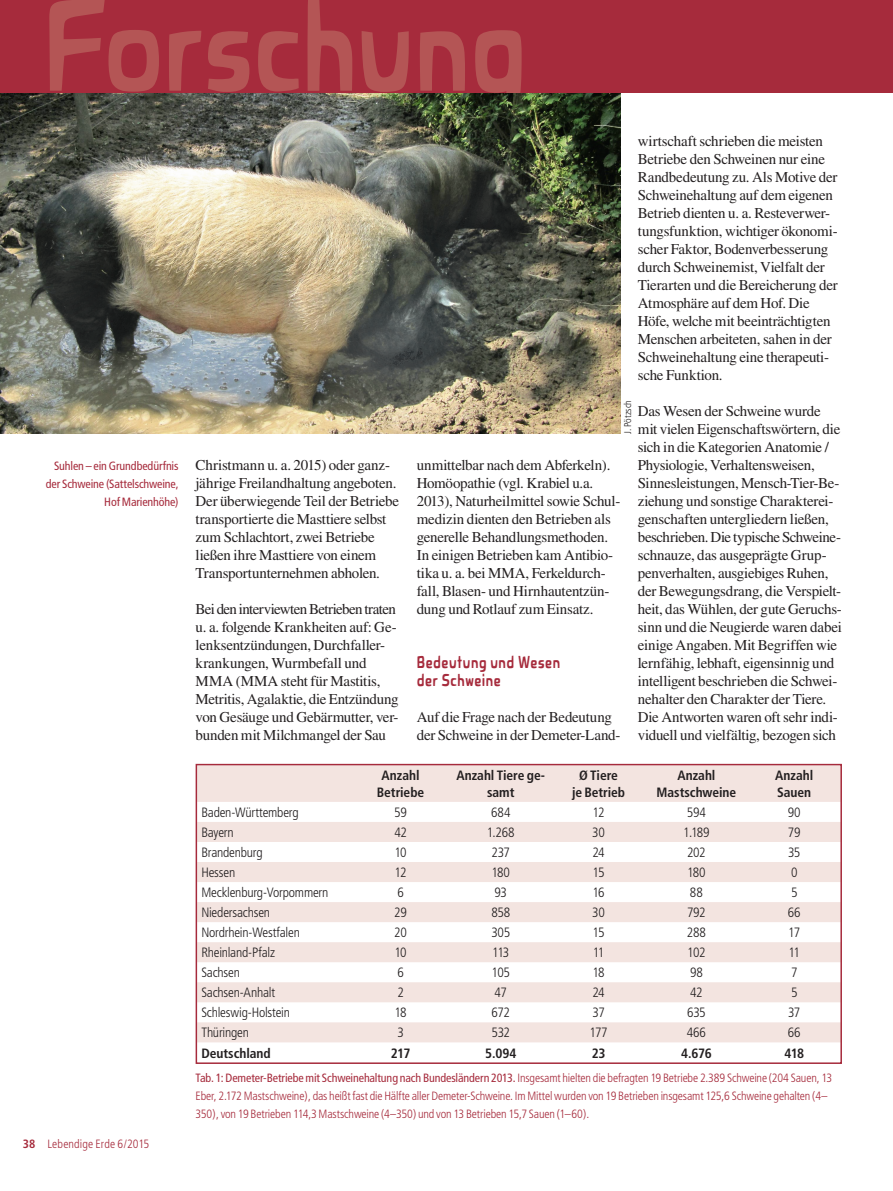
<style>
.page{position:relative;width:893px;height:1191px;background:#fff}
.page>*{position:absolute;margin:0;border:0;box-sizing:border-box;transform-origin:0 0}
.Frutiger_Blocksatz{font:135px "Novalis Bold Condensed Roman";letter-spacing:-.035em;color:#b45555}
.Zwischenüberschrift{font:18px/18px "Novalis Bold Condensed Roman";letter-spacing:-.01em;color:#a62b3c}
.Times_Flattersatz{font:15px/18px "Times";letter-spacing:-.02em;color:#231f20}
.Tabelle{font:300 condensed 13.5px "Frutiger";letter-spacing:-.015em;color:#231f20}
.Tabelle-2{font:700 condensed 13.5px/16.5px "Frutiger";letter-spacing:-.005em;color:#231f20;text-align:center}
.Rand__Bildzuschrift{font:300 condensed 12px/18px "Frutiger";letter-spacing:-.01em;color:#a62b3c}
.Rand__Bildzuschrift-2{font:condensed 12px/18px "Frutiger LT Std";letter-spacing:-.01em;color:#a62b3c;text-align:right}
.Rand__Bildzuschrift-3{font:300 condensed 12px "Frutiger";letter-spacing:.01em;color:#a62b3c}
.Bildnachweis{font:300 condensed 9.75px "Frutiger";color:#231f20}
.s1{font-weight:700}
.s2{font-family:"Frutiger LT Std";font-weight:400}
</style>
<div class="page">
<img style="left:0;top:93px;width:621px;height:341px">
<div style="left:0;top:0;width:893px;height:93px;background:#a62b3c"></div>
<svg style="left:199px;top:767px;width:640px;height:275px;fill:#f3e4e0"></svg>
<div style="left:196px;top:764px;width:646px;height:300px;border:2px solid #a62b3c"></div>
<h1 class="Frutiger_Blocksatz" style="left:43px;top:-33px;width:305px">Rubrik</h1>
<p class="Frutiger_Blocksatz" style="left:43px;top:-33px;width:491px">Forschung</p>
<p class="Rand__Bildzuschrift-2" style="left:46px;top:456px;width:134px">Suhlen – ein Grundbedürfnis der Schweine (Sattelschweine,<br>Hof Marienhöhe)</p>
<p class="Rand__Bildzuschrift-3" style="left:23px;top:1137px;width:128px"><span class="s1">38</span> Lebendige Erde 6/2015</p>
<p class="Times_Flattersatz" style="left:196px;top:455px;width:205px">Christmann u. a. 2015) oder ganz&shy;jährige Freilandhaltung angeboten.<br>Der überwiegende Teil der Betriebe transportierte die Masttiere selbst zum Schlachtort, zwei Betriebe ließen ihre Masttiere von einem Transportunternehmen abholen.</p>
<p class="Times_Flattersatz" style="left:196px;top:599px;width:204px">Bei den interviewten Betrieben traten u. a. folgende Krankheiten auf: Ge&shy;lenksentzündungen, Durchfaller&shy;krankungen, Wurmbefall und MMA (MMA steht für Mastitis, Metritis, Agalaktie, die Entzündung von Gesäuge und Gebärmutter, ver&shy;bunden mit Milchmangel der Sau</p>
<p class="Times_Flattersatz" style="left:638px;top:131px;width:202px">wirtschaft schrieben die meisten<br>Betriebe den Schweinen nur eine<br>Randbedeutung zu. Als Motive der<br>Schweinehaltung auf dem eigenen<br>Betrieb dienten u. a. Resteverwer&shy;tungsfunktion, wichtiger ökonomi&shy;scher Faktor, Bodenverbesserung durch Schweinemist, Vielfalt der<br>Tierarten und die Bereicherung der<br>Atmosphäre auf dem Hof. Die<br>Höfe, welche mit beeinträchtigten<br>Menschen arbeiteten, sahen in der<br>Schweinehaltung eine therapeuti&shy;sche Funktion.</p>
<p class="Times_Flattersatz" style="left:638px;top:401px;width:206px">Das Wesen der Schweine wurde mit vielen Eigenschaftswörtern, die sich in die Kategorien Anatomie / Physiologie, Verhaltensweisen, Sinnesleistungen, Mensch-Tier-Be&shy;ziehung und sonstige Charakterei&shy;genschaften untergliedern ließen, beschrieben. Die typische Schweine&shy;schnauze, das ausgeprägte Grup&shy;penverhalten, ausgiebiges Ruhen, der Bewegungsdrang, die Verspielt&shy;heit, das Wühlen, der gute Geruchs&shy;sinn und die Neugierde waren dabei einige Angaben. Mit Begriffen wie lernfähig, lebhaft, eigensinnig und intelligent beschrieben die Schwei&shy;nehalter den Charakter der Tiere.<br>Die Antworten waren oft sehr indi&shy;viduell und vielfältig, bezogen sich</p>
<p class="Bildnachweis" style="left:622px;top:434px;width:35px;rotate:-90deg">J. Pötzsch</p>
<p class="Times_Flattersatz" style="left:417px;top:455px;width:205px">unmittelbar nach dem Abferkeln).<br>Homöopathie (vgl. Krabiel u.a.<br>2013), Naturheilmittel sowie Schul&shy;medizin dienten den Betrieben als generelle Behandlungsmethoden.<br>In einigen Betrieben kam Antibio&shy;tika u. a. bei MMA, Ferkeldurch&shy;fall, Blasen- und Hirnhautentzün&shy;dung und Rotlauf zum Einsatz.</p>
<p class="Zwischenüberschrift" style="left:417px;top:652px;width:146px">Bedeutung und Wesen der Schweine</p>
<p class="Times_Flattersatz" style="left:417px;top:707px;width:205px">Auf die Frage nach der Bedeutung der Schweine in der Demeter-Land-</p>
<p class="Tabelle-2" style="left:377px;top:767px;width:49px">Anzahl<br>Betriebe</p>
<p class="Tabelle-2" style="left:456px;top:767px;width:90px">Anzahl Tiere ge&shy;samt</p>
<p class="Tabelle-2" style="left:572px;top:767px;width:55px">Ø Tiere<br>je Betrieb</p>
<p class="Tabelle-2" style="left:657px;top:767px;width:81px">Anzahl<br>Mastschweine</p>
<p class="Tabelle-2" style="left:775px;top:767px;width:40px;text-align:left">Anzahl<br>Sauen</p>
<p class="Tabelle" style="left:201px;top:804px;width:99px">Baden-Württemberg</p>
<p class="Tabelle" style="left:394px;top:804px;width:14px">59</p>
<p class="Tabelle" style="left:491px;top:804px;width:21px">684</p>
<p class="Tabelle" style="left:593px;top:804px;width:13px">12</p>
<p class="Tabelle" style="left:687px;top:804px;width:21px">594</p>
<p class="Tabelle" style="left:788px;top:804px;width:14px">90</p>
<p class="Tabelle" style="left:201px;top:824px;width:34px">Bayern</p>
<p class="Tabelle" style="left:394px;top:824px;width:14px">42</p>
<p class="Tabelle" style="left:487px;top:824px;width:29px">1.268</p>
<p class="Tabelle" style="left:592px;top:824px;width:14px">30</p>
<p class="Tabelle" style="left:683px;top:824px;width:28px">1.189</p>
<p class="Tabelle" style="left:788px;top:824px;width:14px">79</p>
<p class="Tabelle" style="left:201px;top:844px;width:63px">Brandenburg</p>
<p class="Tabelle" style="left:394px;top:844px;width:14px">10</p>
<p class="Tabelle" style="left:491px;top:844px;width:20px">237</p>
<p class="Tabelle" style="left:592px;top:844px;width:14px">24</p>
<p class="Tabelle" style="left:687px;top:844px;width:20px">202</p>
<p class="Tabelle" style="left:788px;top:844px;width:14px">35</p>
<p class="Tabelle" style="left:201px;top:864px;width:35px">Hessen</p>
<p class="Tabelle" style="left:395px;top:864px;width:13px">12</p>
<p class="Tabelle" style="left:491px;top:864px;width:20px">180</p>
<p class="Tabelle" style="left:593px;top:864px;width:13px">15</p>
<p class="Tabelle" style="left:687px;top:864px;width:20px">180</p>
<p class="Tabelle" style="left:791px;top:864px;width:8px">0</p>
<p class="Tabelle" style="left:201px;top:884px;width:129px">Mecklenburg-Vorpommern</p>
<p class="Tabelle" style="left:397px;top:884px;width:8px">6</p>
<p class="Tabelle" style="left:495px;top:884px;width:14px">93</p>
<p class="Tabelle" style="left:592px;top:884px;width:14px">16</p>
<p class="Tabelle" style="left:690px;top:884px;width:14px">88</p>
<p class="Tabelle" style="left:791px;top:884px;width:8px">5</p>
<p class="Tabelle" style="left:201px;top:905px;width:70px">Niedersachsen</p>
<p class="Tabelle" style="left:394px;top:905px;width:14px">29</p>
<p class="Tabelle" style="left:491px;top:905px;width:20px">858</p>
<p class="Tabelle" style="left:592px;top:905px;width:14px">30</p>
<p class="Tabelle" style="left:687px;top:905px;width:20px">792</p>
<p class="Tabelle" style="left:788px;top:905px;width:14px">66</p>
<p class="Tabelle" style="left:201px;top:925px;width:100px">Nordrhein-Westfalen</p>
<p class="Tabelle" style="left:394px;top:925px;width:14px">20</p>
<p class="Tabelle" style="left:491px;top:925px;width:20px">305</p>
<p class="Tabelle" style="left:593px;top:925px;width:13px">15</p>
<p class="Tabelle" style="left:687px;top:925px;width:21px">288</p>
<p class="Tabelle" style="left:788px;top:925px;width:13px">17</p>
<p class="Tabelle" style="left:201px;top:945px;width:75px">Rheinland-Pfalz</p>
<p class="Tabelle" style="left:394px;top:945px;width:14px">10</p>
<p class="Tabelle" style="left:492px;top:945px;width:19px">113</p>
<p class="Tabelle" style="left:593px;top:945px;width:13px">11</p>
<p class="Tabelle" style="left:687px;top:945px;width:20px">102</p>
<p class="Tabelle" style="left:788px;top:945px;width:13px">11</p>
<p class="Tabelle" style="left:201px;top:965px;width:40px">Sachsen</p>
<p class="Tabelle" style="left:397px;top:965px;width:8px">6</p>
<p class="Tabelle" style="left:492px;top:965px;width:20px">105</p>
<p class="Tabelle" style="left:592px;top:965px;width:14px">18</p>
<p class="Tabelle" style="left:690px;top:965px;width:14px">98</p>
<p class="Tabelle" style="left:791px;top:965px;width:8px">7</p>
<p class="Tabelle" style="left:201px;top:985px;width:75px">Sachsen-Anhalt</p>
<p class="Tabelle" style="left:397px;top:985px;width:8px">2</p>
<p class="Tabelle" style="left:495px;top:985px;width:14px">47</p>
<p class="Tabelle" style="left:592px;top:985px;width:14px">24</p>
<p class="Tabelle" style="left:690px;top:985px;width:14px">42</p>
<p class="Tabelle" style="left:791px;top:985px;width:8px">5</p>
<p class="Tabelle" style="left:201px;top:1005px;width:90px">Schleswig-Holstein</p>
<p class="Tabelle" style="left:394px;top:1005px;width:14px">18</p>
<p class="Tabelle" style="left:491px;top:1005px;width:20px">672</p>
<p class="Tabelle" style="left:592px;top:1005px;width:14px">37</p>
<p class="Tabelle" style="left:687px;top:1005px;width:20px">635</p>
<p class="Tabelle" style="left:788px;top:1005px;width:14px">37</p>
<p class="Tabelle" style="left:201px;top:1025px;width:49px">Thüringen</p>
<p class="Tabelle" style="left:397px;top:1025px;width:8px">3</p>
<p class="Tabelle" style="left:491px;top:1025px;width:20px">532</p>
<p class="Tabelle" style="left:589px;top:1025px;width:20px">177</p>
<p class="Tabelle" style="left:687px;top:1025px;width:21px">466</p>
<p class="Tabelle" style="left:788px;top:1025px;width:14px">66</p>
<p class="Tabelle-2" style="left:201px;top:1044px;width:71px">Deutschland</p>
<p class="Tabelle-2" style="left:391px;top:1044px;width:21px">217</p>
<p class="Tabelle-2" style="left:485px;top:1044px;width:33px">5.094</p>
<p class="Tabelle-2" style="left:592px;top:1044px;width:15px">23</p>
<p class="Tabelle-2" style="left:681px;top:1044px;width:32px">4.676</p>
<p class="Tabelle-2" style="left:784px;top:1044px;width:21px">418</p>
<p class="Rand__Bildzuschrift" style="left:196px;top:1069px;width:638px"><span class="s2">Tab. 1: Demeter-Betriebe mit Schweinehaltung nach Bundesländern 2013.</span> Insgesamt hielten die befragten 19 Betriebe 2.389 Schweine (204 Sauen, 13<br>Eber, 2.172 Mastschweine), das heißt fast die Hälfte aller Demeter-Schweine. Im Mittel wurden von 19 Betrieben insgesamt 125,6 Schweine gehalten (4–<br>350), von 19 Betrieben 114,3 Mastschweine (4–350) und von 13 Betrieben 15,7 Sauen (1–60).</p>
</div>
